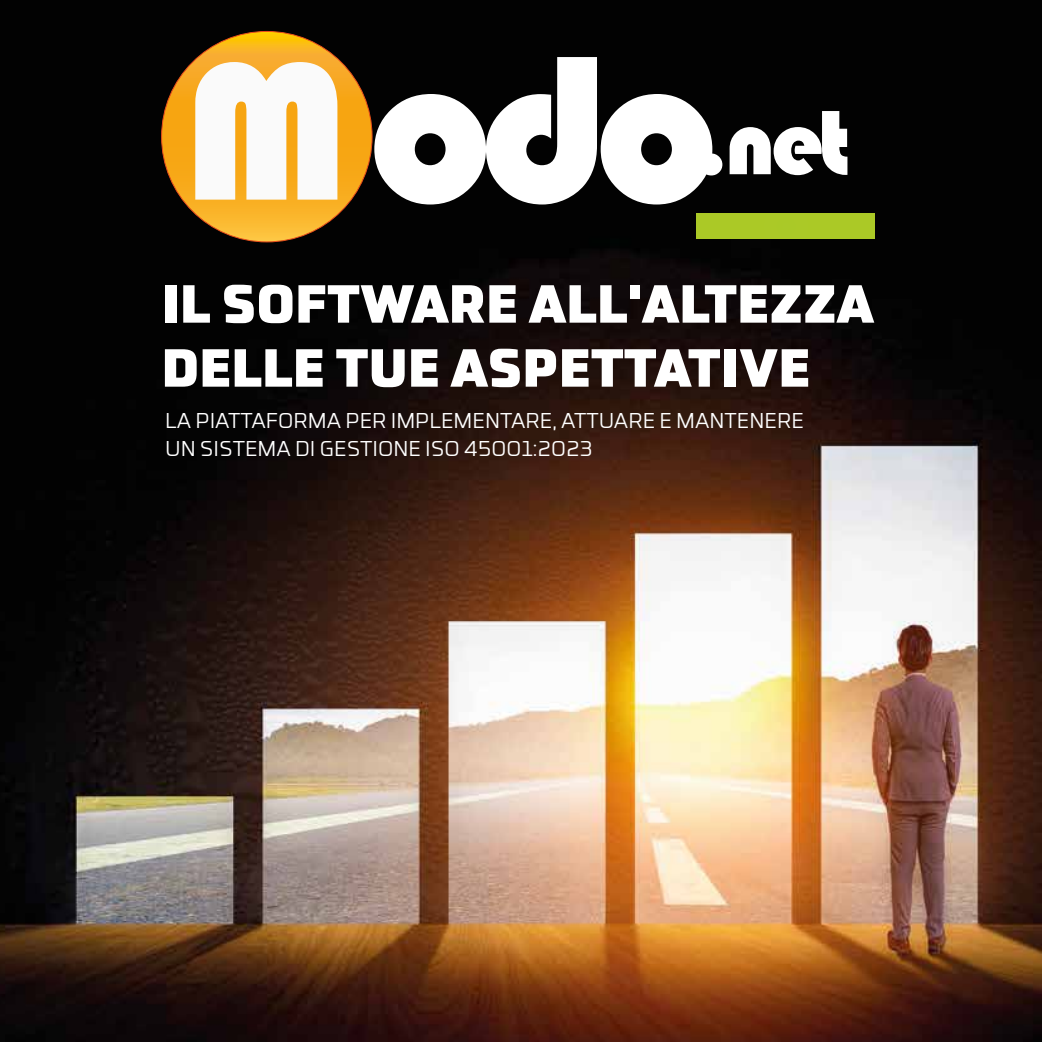
<style>
.page{position:relative;width:1042px;height:1042px;background:#fff}
.page>*{position:absolute;margin:0;border:0;box-sizing:border-box;transform-origin:0 0}
.t1{font:218.05px "Bauhaus 93";color:#fff}
.t2{font:94.85px "Bauhaus 93";color:#fff}
.t3{font:900 53.38px/64px "Futo Sans";color:#fff}
.t4{font:20.82px/27.8px "Futo Sans";color:#fff}
.s1{font-size:201.42px;color:#fafafa}
</style>
<div class="page">
<img style="left:0;top:0;width:1042px;height:1042px">
<svg style="left:162px;top:31px;width:210px;height:211px;background:#f7a91b"></svg>
<div style="left:697px;top:213px;width:177px;height:26px;background:#abc926"></div>
<h1 class="t1" style="left:185px;top:6px;width:534px"><span class="s1">M</span>odo</h1>
<h2 class="t2" style="left:693px;top:89px;width:159px">.net</h2>
<h3 class="t3" style="left:162px;top:272px;width:714px">IL SOFTWARE ALL'ALTEZZA<br>DELLE TUE ASPETTATIVE</h3>
<p class="t4" style="left:165px;top:407px;width:640px">LA PIATTAFORMA PER IMPLEMENTARE, ATTUARE E MANTENERE<br>UN SISTEMA DI GESTIONE ISO 45001:2023</p>
</div>
